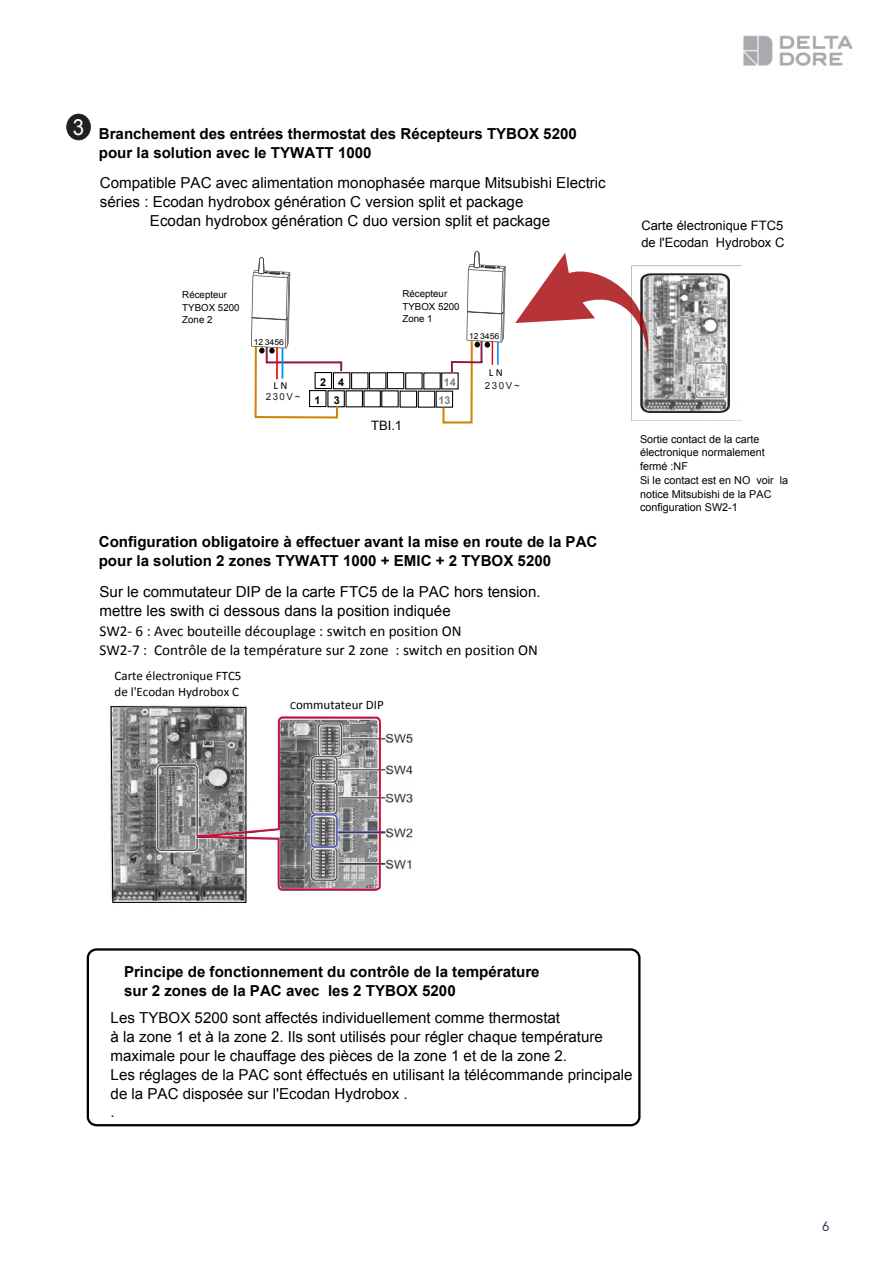
<style>
.page{position:relative;width:893px;height:1263px;background:#fff}
.page>*{position:absolute;margin:0;border:0;box-sizing:border-box;transform-origin:0 0}
.t1{font:22.2px "Arial";color:#fff;scale:.92 1}
.t2{font:15.15px/18.9px "Arial";color:#000}
.t3{font:700 15.15px/18.9px "Arial";color:#000}
.t4{font:15.15px/18.9px "Calibri";color:#000}
.t5{font:13.5px "Euclid Flex";color:#32435e}
.t6{font:12.9px "Arial";color:#000}
.t7{font:12.9px/16.2px "Calibri";color:#000}
.t8{font:700 11.85px "Arial";color:rgb(0 0 0/0)}
.t9{font:10.8px/13.6px "Arial";color:#000}
.t10{font:10.8px "Calibri";color:#000}
.t11{font:700 10.8px/18.1px "Arial";color:#000;text-align:center}
.t12{font:700 10.8px "Arial";color:#808080}
.t13{font:9.75px/12.1px "Arial";color:#000}
.t14{font:9.75px "Arial";letter-spacing:.155em;color:#231f20}
.t15{font:8.1px "Arial";color:#000;scale:1.08 1}
.s1{font-size:8.4px}
.s2{font-size:10.8px;color:#808080}
.s3{font-size:12.9px}
</style>
<div class="page">
<img style="left:743px;top:35px;width:110px;height:31px">
<img style="left:382px;top:733px;width:31px;height:136px">
<hr style="left:337px;top:831px;width:48px;height:1px;background:#514edc">
<svg style="left:110px;top:705px;width:272px;height:198px"></svg>
<svg style="left:66px;top:114px;width:25px;height:26px"></svg>
<img style="left:631px;top:266px;width:111px;height:155px">
<svg style="left:515px;top:253px;width:216px;height:161px"></svg>
<div style="left:333px;top:372px;width:17px;height:17px;border:1px solid #000"></div>
<div style="left:351px;top:372px;width:18px;height:17px;border:1px solid #000"></div>
<div style="left:387px;top:372px;width:17px;height:17px;border:1px solid #000"></div>
<div style="left:405px;top:372px;width:18px;height:17px;border:1px solid #000"></div>
<div style="left:327px;top:390px;width:18px;height:17px;border:1px solid #000"></div>
<div style="left:345px;top:390px;width:18px;height:17px;border:1px solid #000"></div>
<div style="left:363px;top:390px;width:18px;height:17px;border:1px solid #000"></div>
<div style="left:418px;top:391px;width:17px;height:17px;border:1px solid #000"></div>
<svg style="left:251px;top:257px;width:92px;height:162px"></svg>
<svg style="left:441px;top:251px;width:65px;height:173px"></svg>
<div style="left:87px;top:948px;width:553px;height:178px;border:2px solid #030000;border-radius:9px"></div>
<p class="t1" style="left:73px;top:112px;width:14px">H</p>
<p class="t3" style="left:99px;top:125px;width:70px">EEEEEEE<br>EEEEEEE<br>EEE</p>
<p class="t2" style="left:100px;top:173px;width:160px">N~NNNNNNN<br>NNNNNNNNNNN<br>NNNNNNNNNNNNNNNNNNNN</p>
<p class="t13" style="left:182px;top:289px;width:59px">N<br>N BEÈÈ<br>N E</p>
<p class="t15" style="left:254px;top:337px;width:29px"><span class="s1">'E</span> HYBM</p>
<p class="t10" style="left:273px;top:378px;width:14px">-</p>
<p class="t14" style="left:266px;top:390px;width:36px">EHÈV~</p>
<p class="t13" style="left:402px;top:288px;width:59px">N<br>N BEÈÈ<br>N '</p>
<p class="t15" style="left:469px;top:331px;width:29px"><span class="s1">'E</span> HYBM</p>
<p class="t11" style="left:314px;top:373px;width:13px">2<br>1</p>
<p class="t12" style="left:444px;top:375px;width:14px">14</p>
<p class="t11" style="left:338px;top:373px;width:8px">4</p>
<p class="t8" style="left:419px;top:392px;width:33px">11 <span class="s2">13</span></p>
<p class="t11" style="left:334px;top:392px;width:8px">3</p>
<p class="t6" style="left:371px;top:417px;width:32px">TBIG'</p>
<p class="t10" style="left:489px;top:365px;width:14px">-</p>
<p class="t14" style="left:485px;top:379px;width:36px">EHÈV~</p>
<p class="t3" style="left:99px;top:533px;width:43px">EEEEEEEEEEEE<br>EEEEEEE</p>
<p class="t3" style="left:381px;top:552px;width:31px">4EE</p>
<p class="t3" style="left:436px;top:552px;width:37px">4EEEE</p>
<p class="t2" style="left:100px;top:583px;width:40px">NNNNNNN</p>
<p class="t2" style="left:369px;top:583px;width:27px">BNNN</p>
<p class="t2" style="left:429px;top:583px;width:59px">~NN</p>
<p class="t2" style="left:536px;top:583px;width:6px">G</p>
<p class="t2" style="left:100px;top:602px;width:40px">NNNNNNNNN</p>
<p class="t4" style="left:99px;top:621px;width:64px">SW2ô-----------<br>SW2ô----------------</p>
<p class="t7" style="left:115px;top:668px;width:74px">-- -s--</p>
<p class="t10" style="left:290px;top:698px;width:94px">C<span class="s3">-</span></p>
<p class="t6" style="left:641px;top:217px;width:68px">NN</p>
<p class="t6" style="left:776px;top:217px;width:9px">B</p>
<p class="t6" style="left:641px;top:234px;width:54px">NYNNNN</p>
<p class="t9" style="left:640px;top:432px;width:64px">NNNNN<br>NN<br>NNN<br>NNNNNNNNNN<br>NNNN</p>
<p class="t9" style="left:756px;top:487px;width:15px">~N</p>
<p class="t9" style="left:640px;top:501px;width:99px">NEZ'</p>
<p class="t3" style="left:124px;top:963px;width:53px">EEEEEEEE<br>EEEEEEEEEEEE</p>
<p class="t2" style="left:111px;top:1008px;width:41px">NN</p>
<p class="t2" style="left:195px;top:1008px;width:90px">BEÈÈNNNNNN</p>
<p class="t2" style="left:111px;top:1027px;width:22px">NNN</p>
<p class="t2" style="left:176px;top:1027px;width:26px">'NNNNN</p>
<p class="t2" style="left:271px;top:1027px;width:54px">EGNNNNNNNN</p>
<p class="t2" style="left:111px;top:1046px;width:39px">NNNNNNNNN</p>
<p class="t2" style="left:451px;top:1046px;width:28px">'NNNNN</p>
<p class="t2" style="left:554px;top:1046px;width:14px">EG</p>
<p class="t2" style="left:111px;top:1065px;width:36px">NNNN</p>
<p class="t2" style="left:248px;top:1065px;width:58px">~NNNNNNNN</p>
<p class="t2" style="left:111px;top:1084px;width:24px">NN</p>
<p class="t2" style="left:158px;top:1084px;width:47px">~NNN</p>
<p class="t2" style="left:276px;top:1084px;width:64px">YNN</p>
<p class="t2" style="left:403px;top:1084px;width:6px">G</p>
<p class="t5" style="left:822px;top:1219px;width:9px">6</p>
</div>
